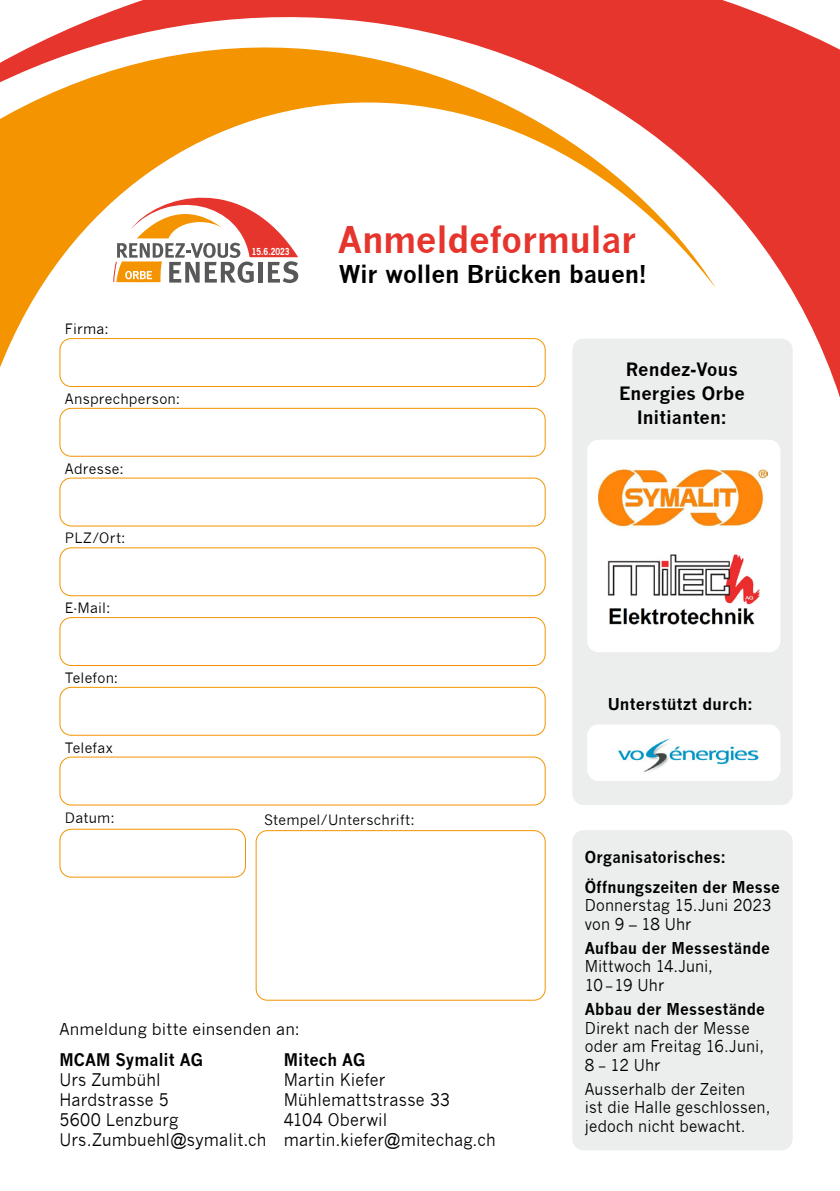
<style>
.page{position:relative;width:840px;height:1191px;background:#fff}
.page>*{position:absolute;margin:0;border:0;box-sizing:border-box;transform-origin:0 0}
.t1{font:700 36px "News Gothic";letter-spacing:-.015em;color:#e5352d}
.t2{font:700 24px "News Gothic";letter-spacing:-.01em;color:#000}
.t3{font:700 18px/24px "News Gothic";letter-spacing:.005em;color:#000;text-align:center}
.t4{font:17px/20px "News Gothic";letter-spacing:.01em;color:#000;scale:.95 1}
.t5{font:700 17px "News Gothic";letter-spacing:.005em;color:#000;scale:.95 1}
.t6{font:16px/18.4px "News Gothic";letter-spacing:.01em;color:#000;scale:.95 1}
.t7{font:700 16px/29.8px "News Gothic";letter-spacing:.01em;color:#000;scale:.95 1}
.t8{font:16px "News Gothic";letter-spacing:.01em;color:#000}
.t9{font:700 16px "News Gothic";letter-spacing:.01em;color:#000}
.t10{font:14px "News Gothic";letter-spacing:.015em;color:#000}
.t11{font:700 9px "News Gothic Std";color:#fff;scale:.84 1}
</style>
<div class="page">
<div style="left:572px;top:338px;width:220px;height:467px;background:#eceded;border-radius:11px"></div>
<div style="left:587px;top:440px;width:193px;height:212px;background:#fff;border-radius:11px"></div>
<div style="left:587px;top:724px;width:193px;height:57px;background:#fff;border-radius:11px"></div>
<svg style="left:704px;top:0;width:135px;height:438px;fill:#e5352d"></svg>
<svg style="left:55px;top:0;width:649px;height:438px"></svg>
<svg style="left:715px;top:35px;width:16px;height:359px"></svg>
<svg style="left:0;top:35px;width:715px;height:359px"></svg>
<img style="left:598px;top:469px;width:168px;height:58px">
<img style="left:607px;top:554px;width:153px;height:71px">
<img style="left:618px;top:738px;width:141px;height:35px">
<svg style="left:113px;top:192px;width:185px;height:91px"></svg>
<div style="left:572px;top:830px;width:220px;height:320px;background:#eceded;border-radius:11px"></div>
<div style="left:59px;top:338px;width:486px;height:49px;border:1px solid #f39400;border-radius:11px"></div>
<div style="left:59px;top:408px;width:486px;height:49px;border:1px solid #f39400;border-radius:11px"></div>
<div style="left:59px;top:477px;width:486px;height:49px;border:1px solid #f39400;border-radius:11px"></div>
<div style="left:59px;top:547px;width:486px;height:49px;border:1px solid #f39400;border-radius:11px"></div>
<div style="left:59px;top:617px;width:486px;height:49px;border:1px solid #f39400;border-radius:11px"></div>
<div style="left:59px;top:687px;width:486px;height:48px;border:1px solid #f39400;border-radius:11px"></div>
<div style="left:59px;top:756px;width:486px;height:49px;border:1px solid #f39400;border-radius:11px"></div>
<div style="left:59px;top:828px;width:187px;height:49px;border:1px solid #f39400;border-radius:11px"></div>
<div style="left:255px;top:830px;width:290px;height:170px;border:1px solid #f39400;border-radius:11px"></div>
<p class="t10" style="left:65px;top:320px;width:45px">Firma:</p>
<p class="t10" style="left:65px;top:390px;width:117px">Ansprechperson:</p>
<p class="t10" style="left:65px;top:460px;width:60px">Adresse:</p>
<p class="t10" style="left:65px;top:530px;width:62px">PLZ/Ort:</p>
<p class="t10" style="left:65px;top:600px;width:47px">E-Mail:</p>
<p class="t10" style="left:65px;top:670px;width:55px">Telefon:</p>
<p class="t10" style="left:65px;top:740px;width:49px">Telefax</p>
<p class="t11" style="left:251px;top:245px;width:47px">15.6.2023</p>
<h1 class="t1" style="left:337px;top:218px;width:300px">Anmeldeformular</h1>
<h2 class="t2" style="left:339px;top:259px;width:309px">Wir wollen Brücken bauen!</h2>
<p class="t3" style="left:618px;top:357px;width:127px">Rendez-Vous<br>Energies Orbe<br>Initianten:</p>
<p class="t9" style="left:607px;top:694px;width:147px">Unterstützt durch:</p>
<p class="t10" style="left:65px;top:809px;width:51px">Datum:</p>
<p class="t10" style="left:264px;top:811px;width:152px">Stempel/Unterschrift:</p>
<p class="t8" style="left:59px;top:1019px;width:242px">Anmeldung bitte einsenden an:</p>
<p class="t5" style="left:59px;top:1049px;width:152px">MCAM Symalit AG</p>
<p class="t4" style="left:59px;top:1069px;width:219px">Urs Zumbühl<br>Hardstrasse 5<br>5600 Lenzburg<br>Urs.Zumbuehl@symalit.ch</p>
<p class="t5" style="left:283px;top:1049px;width:87px">Mitech AG</p>
<p class="t4" style="left:283px;top:1069px;width:225px">Martin Kiefer<br>Mühlemattstrasse 33<br>4104 Oberwil martin.kiefer@mitechag.ch</p>
<p class="t7" style="left:584px;top:842px;width:207px">Organisatorisches:<br>Öffnungszeiten der Messe</p>
<p class="t6" style="left:584px;top:896px;width:198px">Donnerstag 15.Juni 2023 von 9 – 18 Uhr</p>
<p class="t7" style="left:584px;top:933px;width:196px">Aufbau der Messestände</p>
<p class="t6" style="left:584px;top:957px;width:136px">Mittwoch 14.Juni,<br>10 – 19 Uhr</p>
<p class="t7" style="left:584px;top:994px;width:191px">Abbau der Messestände</p>
<p class="t6" style="left:584px;top:1018px;width:190px">Direkt nach der Messe oder am Freitag 16.Juni,<br>8 – 12 Uhr</p>
<p class="t6" style="left:584px;top:1079px;width:197px">Ausserhalb der Zeiten<br>ist die Halle geschlossen, jedoch nicht bewacht.</p>
</div>
